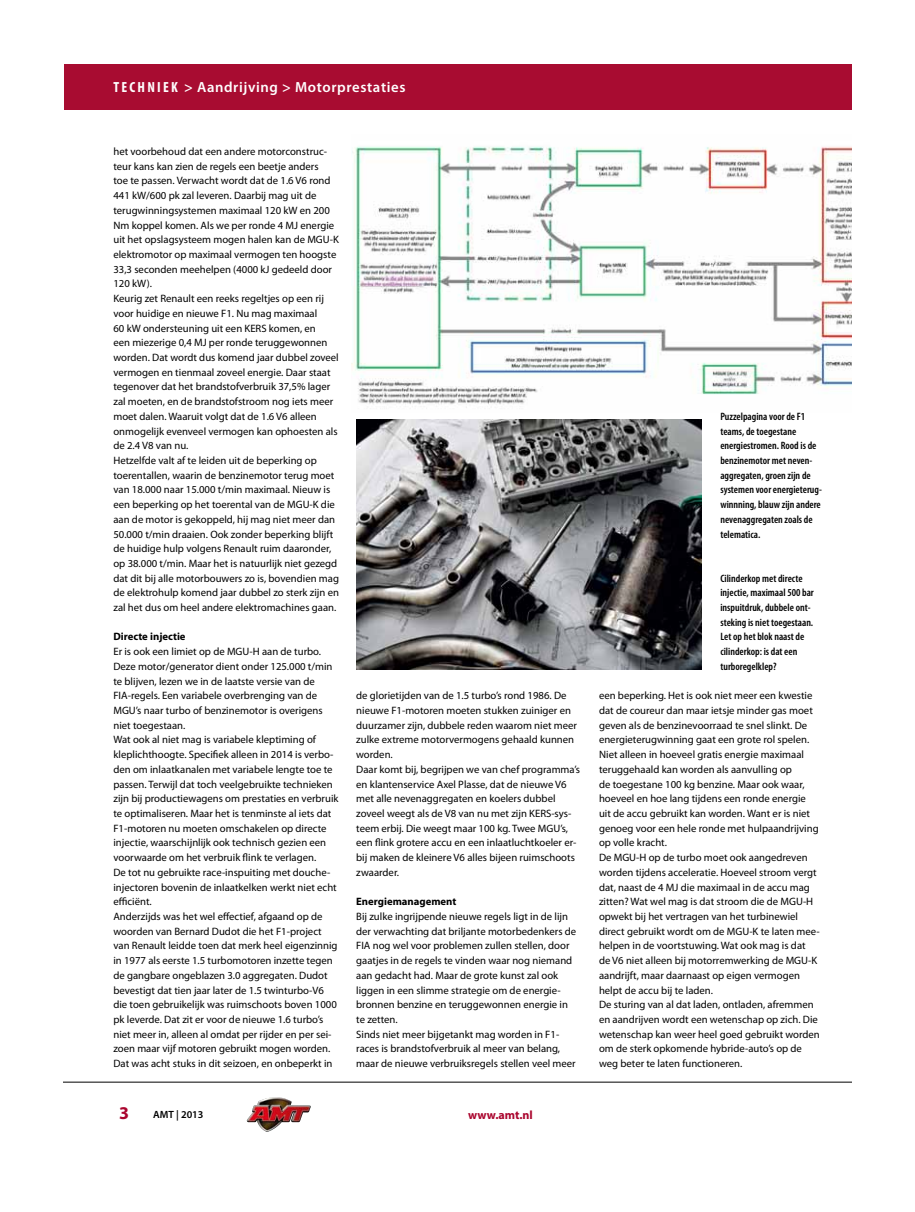
<style>
.page{position:relative;width:915px;height:1212px;background:#fff}
.page>*{position:absolute;margin:0;border:0;box-sizing:border-box;transform-origin:0 0}
.t1{font:700 18px "Myriad Pro";color:#aa052e}
.t2{font:700 16.05px "Myriad Pro";color:#a80c31}
.t3{font:600 14.7px "Myriad Pro";letter-spacing:.04em;color:#fff}
.t4{font:700 12px "Myriad Pro";color:#aa052e}
.t5{font:10.65px/14.7px "Myriad Pro";color:#000}
.t6{font:600 condensed 10.65px/14.7px "Myriad Pro";color:#000}
.t7{font:700 10.65px "Myriad Pro";color:#000}
.t8{font:600 10.5px "Myriad Pro";color:#000}
.t9{font:600 condensed 9.3px "Myriad Pro";letter-spacing:.01em;color:#000}
.s1{font-weight:700;font-stretch:condensed}
</style>
<div class="page">
<img style="left:247px;top:1097px;width:63px;height:35px">
<hr style="left:64px;top:1082px;width:786px;height:1px;background:#000">
<div style="left:64px;top:64px;width:786px;height:46px;background:#a80c31"></div>
<img style="left:356px;top:420px;width:345px;height:250px">
<img style="left:351px;top:146px;width:499px;height:262px">
<h3 class="t3" style="left:113px;top:78px;width:293px"><span class="s1">TECH NI E K</span> &gt; Aandrijving &gt; Motorprestaties</h3>
<p class="t5" style="left:113px;top:144px;width:227px">het voorbehoud dat een andere motorconstruc&shy;teur kans kan zien de regels een beetje anders<br>toe te passen. Verwacht wordt dat de 1.6 V6 rond 441 kW/600 pk zal leveren. Daarbij mag uit de terugwinningsystemen maximaal 120 kW en 200<br>Nm koppel komen. Als we per ronde 4 MJ energie uit het opslagsysteem mogen halen kan de MGU-K elektromotor op maximaal vermogen ten hoogste 33,3 seconden meehelpen (4000 kJ gedeeld door 120 kW).<br>Keurig zet Renault een reeks regeltjes op een rij voor huidige en nieuwe F1. Nu mag maximaal<br>60 kW ondersteuning uit een KERS komen, en<br>een miezerige 0,4 MJ per ronde teruggewonnen worden. Dat wordt dus komend jaar dubbel zoveel vermogen en tienmaal zoveel energie. Daar staat tegenover dat het brandstofverbruik 37,5% lager zal moeten, en de brandstofstroom nog iets meer moet dalen. Waaruit volgt dat de 1.6 V6 alleen onmogelijk evenveel vermogen kan ophoesten als de 2.4 V8 van nu.<br>Hetzelfde valt af te leiden uit de beperking op toerentallen, waarin de benzinemotor terug moet van 18.000 naar 15.000 t/min maximaal. Nieuw is een beperking op het toerental van de MGU-K die aan de motor is gekoppeld, hij mag niet meer dan 50.000 t/min draaien. Ook zonder beperking blijft de huidige hulp volgens Renault ruim daaronder, op 38.000 t/min. Maar het is natuurlijk niet gezegd dat dit bij alle motorbouwers zo is, bovendien mag de elektrohulp komend jaar dubbel zo sterk zijn en zal het dus om heel andere elektromachines gaan.</p>
<p class="t7" style="left:113px;top:630px;width:74px">Directe injectie</p>
<p class="t5" style="left:113px;top:644px;width:226px">Er is ook een limiet op de MGU-H aan de turbo.<br>Deze motor/generator dient onder 125.000 t/min te blijven, lezen we in de laatste versie van de FIA-regels. Een variabele overbrenging van de MGU’s naar turbo of benzinemotor is overigens niet toegestaan.<br>Wat ook al niet mag is variabele kleptiming of kleplichthoogte. Specifiek alleen in 2014 is verbo&shy;den om inlaatkanalen met variabele lengte toe te passen. Terwijl dat toch veelgebruikte technieken zijn bij productiewagens om prestaties en verbruik te optimaliseren. Maar het is tenminste al iets dat F1-motoren nu moeten omschakelen op directe injectie, waarschijnlijk ook technisch gezien een voorwaarde om het verbruik flink te verlagen.<br>De tot nu gebruikte race-inspuiting met douche&shy;injectoren bovenin de inlaatkelken werkt niet echt efficiënt.<br>Anderzijds was het wel effectief, afgaand op de woorden van Bernard Dudot die het F1-project van Renault leidde toen dat merk heel eigenzinnig in 1977 als eerste 1.5 turbomotoren inzette tegen de gangbare ongeblazen 3.0 aggregaten. Dudot bevestigt dat tien jaar later de 1.5 twinturbo-V6 die toen gebruikelijk was ruimschoots boven 1000 pk leverde. Dat zit er voor de nieuwe 1.6 turbo’s niet meer in, alleen al omdat per rijder en per sei&shy;zoen maar vijf motoren gebruikt mogen worden.<br>Dat was acht stuks in dit seizoen, en onbeperkt in</p>
<p class="t5" style="left:356px;top:688px;width:225px">de glorietijden van de 1.5 turbo’s rond 1986. De nieuwe F1-motoren moeten stukken zuiniger en duurzamer zijn, dubbele reden waarom niet meer zulke extreme motorvermogens gehaald kunnen worden.<br>Daar komt bij, begrijpen we van chef programma’s en klantenservice Axel Plasse, dat de nieuwe V6 met alle nevenaggregaten en koelers dubbel zoveel weegt als de V8 van nu met zijn KERS-sys&shy;teem erbij. Die weegt maar 100 kg. Twee MGU’s, een flink grotere accu en een inlaatluchtkoeler er&shy;bij maken de kleinere V6 alles bijeen ruimschoots zwaarder.</p>
<p class="t7" style="left:356px;top:895px;width:102px">Energiemanagement</p>
<p class="t5" style="left:356px;top:909px;width:221px">Bij zulke ingrijpende nieuwe regels ligt in de lijn der verwachting dat briljante motorbedenkers de FIA nog wel voor problemen zullen stellen, door gaatjes in de regels te vinden waar nog niemand aan gedacht had. Maar de grote kunst zal ook liggen in een slimme strategie om de energie&shy;bronnen benzine en teruggewonnen energie in te zetten.<br>Sinds niet meer bijgetankt mag worden in F1- races is brandstofverbruik al meer van belang, maar de nieuwe verbruiksregels stellen veel meer</p>
<h2 class="t2" style="left:113px;top:1095px;width:19px">74</h2>
<p class="t9" style="left:154px;top:1103px;width:36px">AMT | 2013</p>
<h1 class="t1" style="left:119px;top:1101px;width:11px">3</h1>
<p class="t8" style="left:153px;top:1107px;width:52px">AMT | 2013</p>
<p class="t4" style="left:468px;top:1107px;width:66px">www.amt.nl</p>
<p class="t6" style="left:720px;top:409px;width:103px">Puzzelpagina voor de F1 teams, de toegestane energiestromen. Rood is de benzinemotor met neven&shy;aggregaten, groen zijn de systemen voor energieterug&shy;winnning, blauw zijn andere nevenaggregaten zoals de telematica.</p>
<p class="t6" style="left:720px;top:571px;width:95px">Cilinderkop met directe injectie, maximaal 500 bar inspuitdruk, dubbele ont&shy;steking is niet toegestaan.<br>Let op het blok naast de cilinderkop: is dat een turboregelklep?</p>
<p class="t5" style="left:598px;top:688px;width:222px">een beperking. Het is ook niet meer een kwestie dat de coureur dan maar ietsje minder gas moet geven als de benzinevoorraad te snel slinkt. De energieterugwinning gaat een grote rol spelen.<br>Niet alleen in hoeveel gratis energie maximaal teruggehaald kan worden als aanvulling op<br>de toegestane 100 kg benzine. Maar ook waar, hoeveel en hoe lang tijdens een ronde energie uit de accu gebruikt kan worden. Want er is niet genoeg voor een hele ronde met hulpaandrijving op volle kracht.<br>De MGU-H op de turbo moet ook aangedreven worden tijdens acceleratie. Hoeveel stroom vergt dat, naast de 4 MJ die maximaal in de accu mag zitten? Wat wel mag is dat stroom die de MGU-H opwekt bij het vertragen van het turbinewiel direct gebruikt wordt om de MGU-K te laten mee&shy;helpen in de voortstuwing. Wat ook mag is dat<br>de V6 niet alleen bij motorremwerking de MGU-K aandrijft, maar daarnaast op eigen vermogen helpt de accu bij te laden.<br>De sturing van al dat laden, ontladen, afremmen en aandrijven wordt een wetenschap op zich. Die wetenschap kan weer heel goed gebruikt worden om de sterk opkomende hybride-auto’s op de weg beter te laten functioneren.</p>
</div>
